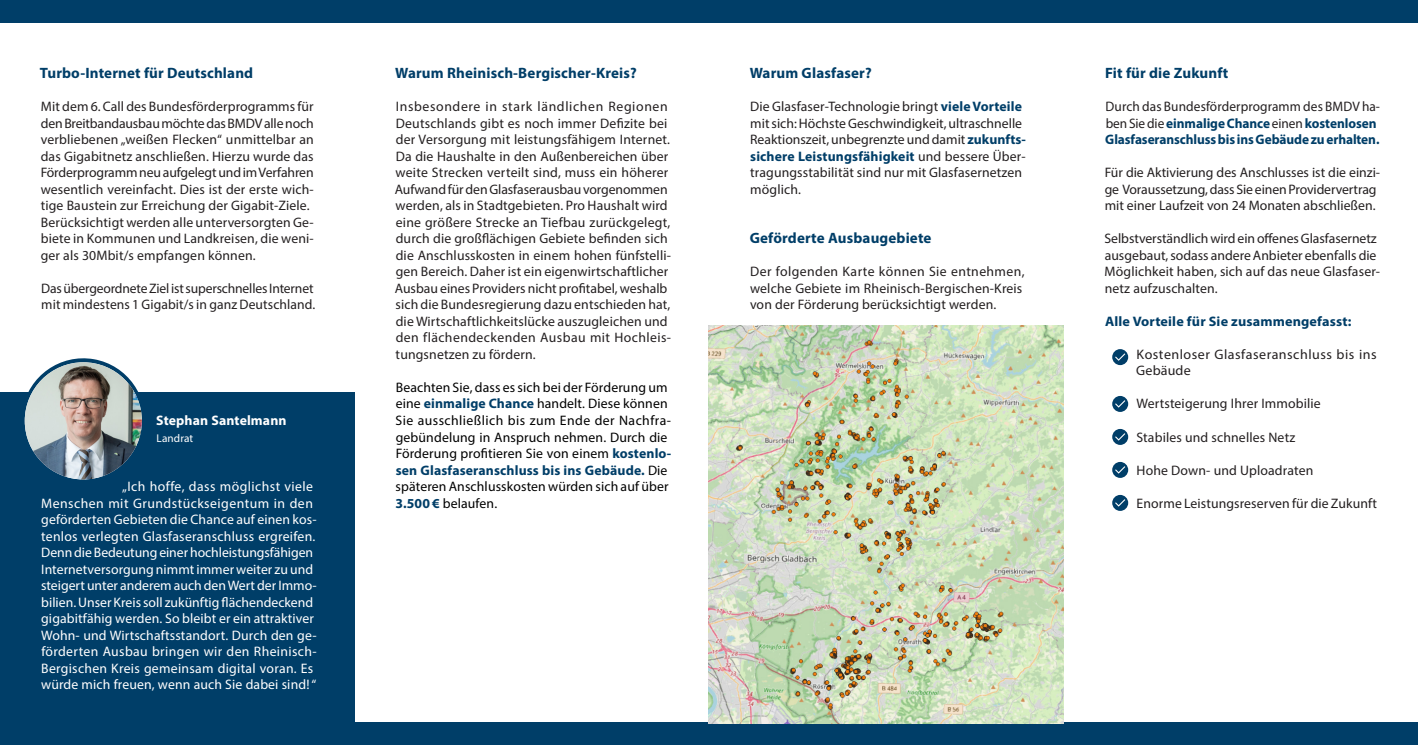
<style>
.page{position:relative;width:1418px;height:745px;background:#fff}
.page>*{position:absolute;margin:0;border:0;box-sizing:border-box;transform-origin:0 0}
.Überschrift_blau_lin{font:700 15px "Myriad Pro";letter-spacing:.01em;color:#003e68}
.Überschrift_blau{font:700 15px "Myriad Pro";letter-spacing:.01em;color:#003e68}
.Bodytext_links_schwa{font:13.75px/16.5px "Myriad Pro";letter-spacing:.01em;color:#231f20}
.Bodytext_weiß{font:13.75px/16.5px "Myriad Pro";letter-spacing:.01em;color:#fff}
.Bodytext_links_schwa-2{font:13.75px/16.5px "Myriad Pro";letter-spacing:.01em;color:#000}
.Bodytext_links_schwa-3{font:700 13.75px/16.5px "Myriad Pro";letter-spacing:-.005em;color:#003e68}
.Bodytext_links_schwa-4{font:13.75px/16.5px "Myriad Pro";letter-spacing:-.01em;color:#231f20}
.Bodytext_links_schwa-5{font:13.75px/16.5px "Myriad Pro";letter-spacing:.035em;color:#231f20}
.Überschrift_blau-2{font:700 13.75px "Myriad Pro";letter-spacing:.01em;color:#003e68}
.Bodytext_links_schwa-6{font:700 13.75px "Myriad Pro";letter-spacing:.01em;color:#fff}
.Bodytext_weiß-2{font:11.25px "Myriad Pro";letter-spacing:.01em;color:#fff}
.s1{font-weight:700;color:#003e68}
.s2{font-weight:400;color:#231f20}
</style>
<div class="page">
<div style="left:0;top:722px;width:1417px;height:22px;background:#003e68"></div>
<div style="left:0;top:0;width:1417px;height:23px;background:#003e68"></div>
<div style="left:0;top:392px;width:354px;height:330px;background:#003e68"></div>
<svg style="left:1112px;top:349px;width:16px;height:16px"></svg>
<svg style="left:1115px;top:353px;width:10px;height:7px"></svg>
<svg style="left:1112px;top:395px;width:16px;height:16px"></svg>
<svg style="left:1115px;top:400px;width:10px;height:7px"></svg>
<svg style="left:1112px;top:428px;width:16px;height:16px"></svg>
<svg style="left:1115px;top:433px;width:10px;height:7px"></svg>
<svg style="left:1112px;top:461px;width:16px;height:16px"></svg>
<svg style="left:1115px;top:466px;width:10px;height:7px"></svg>
<svg style="left:1112px;top:494px;width:16px;height:16px"></svg>
<svg style="left:1115px;top:499px;width:10px;height:7px"></svg>
<img style="left:709px;top:326px;width:354px;height:397px">
<svg style="left:24px;top:358px;width:118px;height:122px"></svg>
<img style="left:25px;top:362px;width:117px;height:117px;border-radius:59px">
<p class="Überschrift_blau_lin" style="left:40px;top:63px;width:215px">Turbo-Internet für Deutschland</p>
<p class="Bodytext_links_schwa" style="left:41px;top:98px;width:274px;text-align:justify">Mit dem 6. Call des Bundesförderprogramms für den Breitbandausbau möchte das BMDV alle noch verbliebenen „weißen Flecken“ unmittelbar an das Gigabitnetz anschließen. Hierzu wurde das Förderprogramm neu aufgelegt und im Verfahren wesentlich vereinfacht. Dies ist der erste wich&shy;tige Baustein zur Erreichung der Gigabit-Ziele.</p>
<p class="Bodytext_links_schwa" style="left:41px;top:213px;width:274px;text-align:justify">Berücksichtigt werden alle unterversorgten Ge&shy;biete in Kommunen und Landkreisen, die weni&shy;ger als 30Mbit/s empfangen können.</p>
<p class="Bodytext_links_schwa-4" style="left:41px;top:279px;width:276px">Das übergeordnete Ziel ist superschnelles Internet mit mindestens 1 Gigabit/s in ganz Deutschland.</p>
<p class="Bodytext_links_schwa-6" style="left:156px;top:411px;width:132px">Stephan Santelmann</p>
<p class="Bodytext_weiß-2" style="left:157px;top:430px;width:38px">Landrat</p>
<p class="Bodytext_weiß" style="left:41px;top:477px;width:277px;text-indent:81px">„Ich hoffe, dass möglichst viele Menschen mit Grundstückseigentum in den geförderten Gebieten die Chance auf einen kos&shy;tenlos verlegten Glasfaseranschluss ergreifen.<br>Denn die Bedeutung einer hochleistungsfähigen Internetversorgung nimmt immer weiter zu und steigert unter anderem auch den Wert der Immo&shy;bilien. Unser Kreis soll zukünftig flächendeckend gigabitfähig werden. So bleibt er ein attraktiver Wohn- und Wirtschaftsstandort. Durch den ge&shy;förderten Ausbau bringen wir den Rheinisch-Bergischen Kreis gemeinsam digital voran. Es würde mich freuen, wenn auch Sie dabei sind! “</p>
<p class="Überschrift_blau_lin" style="left:395px;top:63px;width:243px">Warum Rheinisch-Bergischer-Kreis?</p>
<p class="Bodytext_links_schwa" style="left:395px;top:98px;width:278px">Insbesondere in stark ländlichen Regionen Deutschlands gibt es noch immer Defizite bei der Versorgung mit leistungsfähigem Internet.<br>Da die Haushalte in den Außenbereichen über weite Strecken verteilt sind, muss ein höherer Aufwand für den Glasfaserausbau vorgenommen werden, als in Stadtgebieten. Pro Haushalt wird eine größere Strecke an Tiefbau zurückgelegt, durch die großflächigen Gebiete befinden sich die Anschlusskosten in einem hohen fünfstelli&shy;gen Bereich. Daher ist ein eigenwirtschaftlicher Ausbau eines Providers nicht profitabel, weshalb sich die Bundesregierung dazu entschieden hat, die Wirtschaftlichkeitslücke auszugleichen und den flächendeckenden Ausbau mit Hochleis&shy;tungsnetzen zu fördern.</p>
<p class="Bodytext_links_schwa-2" style="left:395px;top:378px;width:277px">Beachten Sie, dass es sich bei der Förderung um eine <span class="s1">einmalige Chance</span> handelt. Diese können Sie ausschließlich bis zum Ende der Nachfra&shy;gebündelung in Anspruch nehmen. Durch die Förderung profitieren Sie von einem <span class="s1">kostenlo&shy;sen Glasfaseranschluss bis ins Gebäude.</span> Die späteren Anschlusskosten würden sich auf über <span class="s1">3.500 €</span> belaufen.</p>
<p class="Überschrift_blau_lin" style="left:749px;top:63px;width:123px">Warum Glasfaser?</p>
<p class="Bodytext_links_schwa" style="left:750px;top:98px;width:277px">Die Glasfaser-Technologie bringt <span class="s1">viele Vorteile </span>mit sich: Höchste Geschwindigkeit, ultraschnelle Reaktionszeit, unbegrenzte und damit <span class="s1">zukunfts&shy;sichere Leistungsfähigkeit</span> und bessere Über&shy;tragungsstabilität sind nur mit Glasfasernetzen möglich.</p>
<p class="Überschrift_blau_lin" style="left:749px;top:228px;width:183px">Geförderte Ausbaugebiete</p>
<p class="Bodytext_links_schwa" style="left:750px;top:263px;width:276px">Der folgenden Karte können Sie entnehmen, welche Gebiete im Rheinisch-Bergischen-Kreis von der Förderung berücksichtigt werden.</p>
<p class="Überschrift_blau" style="left:1105px;top:63px;width:125px">Fit für die Zukunft</p>
<p class="Bodytext_links_schwa-3" style="left:1105px;top:98px;width:276px"><span class="s2">Durch das Bundesförderprogramm des BMDV ha&shy;ben Sie die</span> einmalige Chance <span class="s2">einen</span> kostenlosen<br>Glasfaseranschluss bis ins Gebäude zu erhalten.</p>
<p class="Bodytext_links_schwa" style="left:1104px;top:164px;width:277px">Für die Aktivierung des Anschlusses ist die einzi&shy;ge Voraussetzung, dass Sie einen Providervertrag mit einer Laufzeit von 24 Monaten abschließen.</p>
<p class="Bodytext_links_schwa" style="left:1104px;top:230px;width:277px">Selbstverständlich wird ein offenes Glasfasernetz ausgebaut, sodass andere Anbieter ebenfalls die Möglichkeit haben, sich auf das neue Glasfaser&shy;netz aufzuschalten.</p>
<p class="Überschrift_blau-2" style="left:1105px;top:312px;width:248px">Alle Vorteile für Sie zusammengefasst:</p>
<p class="Bodytext_links_schwa-5" style="left:1136px;top:345px;width:242px">Kostenloser Glasfaseranschluss bis ins<br>Gebäude</p>
<p class="Bodytext_links_schwa" style="left:1136px;top:395px;width:186px">Wertsteigerung Ihrer Immobilie</p>
<p class="Bodytext_links_schwa" style="left:1136px;top:428px;width:160px">Stabiles und schnelles Netz</p>
<p class="Bodytext_links_schwa" style="left:1136px;top:461px;width:178px">Hohe Down- und Uploadraten</p>
<p class="Bodytext_links_schwa" style="left:1136px;top:494px;width:242px">Enorme Leistungsreserven für die Zukunft</p>
</div>
